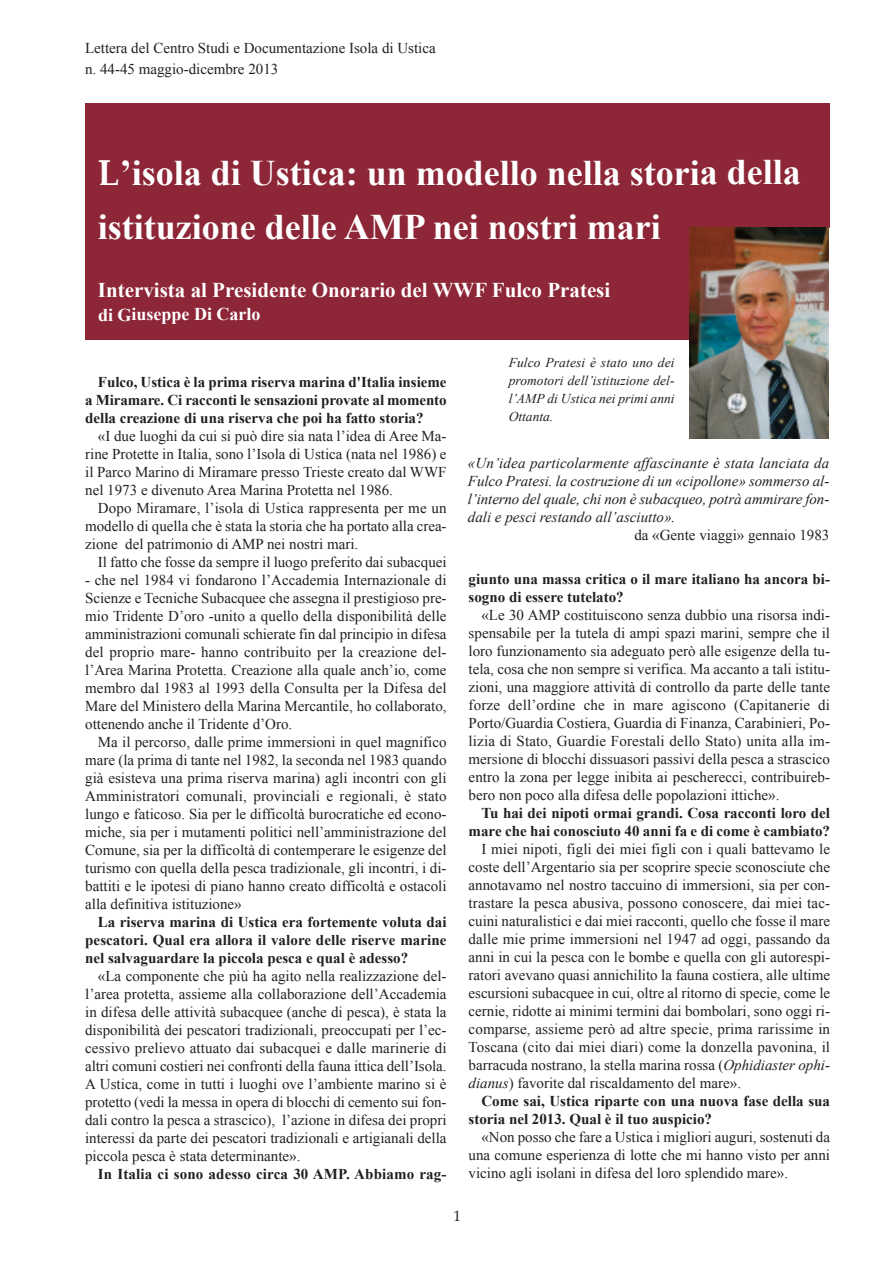
<style>
.page{position:relative;width:893px;height:1263px;background:#fff}
.page>*{position:absolute;margin:0;border:0;box-sizing:border-box;transform-origin:0 0}
.t1{font:700 36px/54.2px "Times New Roman";color:#fff}
.t2{font:700 21px "Times New Roman";color:#fff}
.t3{font:700 18px "Times New Roman";color:#fff}
.t4{font:15px/18px "Times New Roman";color:#231f20;text-align:justify}
.t5{font:700 15px/18px "Times New Roman";color:#231f20;text-align:justify}
.t6{font:italic 15px/18px "Times New Roman";color:#231f20;text-align:justify}
.t7{font:15px "Palatino Linotype";color:#231f20}
.t8{font:italic 13.5px/18px "Times New Roman";color:#231f20;text-align:justify}
.s1{font-family:"Palatino Linotype"}
.s2{font-style:italic}
</style>
<div class="page">
<div style="left:85px;top:103px;width:744px;height:237px;background:#8d2637"></div>
<img style="left:690px;top:228px;width:138px;height:210px">
<p class="t4" style="left:85px;top:38px;width:352px;line-height:20.7px">Lettera del Centro Studi e Documentazione Isola di Ustica n. 44-45 maggio-dicembre 2013</p>
<h1 class="t1" style="left:98px;top:145px;width:704px"><span class="s1">L</span>’isola di Ustica: un modello nella storia della istituzione delle AMP nei nostri mari</h1>
<h2 class="t2" style="left:98px;top:278px;width:514px">Intervista al Presidente Onorario del WWF Fulco Pratesi</h2>
<p class="t3" style="left:98px;top:304px;width:164px">di Giuseppe Di Carlo</p>
<p class="t8" style="left:509px;top:354px;width:167px">Fulco Pratesi è stato uno dei promotori dell’istituzione del&shy;l’AMP di Ustica nei primi anni Ottanta.</p>
<p class="t5" style="left:85px;top:373px;width:363px;text-indent:13px">Fulco, Ustica è la prima riserva marina d'Italia insieme a Miramare. Ci racconti le sensazioni provate al momento della creazione di una riserva che poi ha fatto storia?</p>
<p class="t4" style="left:85px;top:427px;width:363px;text-indent:13px">«I due luoghi da cui si può dire sia nata l’idea di Aree Ma&shy;rine Protette in Italia, sono l’Isola di Ustica (nata nel 1986) e il Parco Marino di Miramare presso Trieste creato dal WWF nel 1973 e divenuto Area Marina Protetta nel 1986.</p>
<p class="t4" style="left:85px;top:499px;width:363px;text-indent:13px">Dopo Miramare, l’isola di Ustica rappresenta per me un modello di quella che è stata la storia che ha portato alla crea&shy;zione del patrimonio di AMP nei nostri mari.</p>
<p class="t4" style="left:98px;top:553px;width:350px">Il fatto che fosse da sempre il luogo preferito dai subacquei</p>
<p class="t4" style="left:85px;top:571px;width:363px">- che nel 1984 vi fondarono l’Accademia Internazionale di Scienze e Tecniche Subacquee che assegna il prestigioso pre&shy;mio Tridente D’oro -unito a quello della disponibilità delle amministrazioni comunali schierate fin dal principio in difesa del proprio mare- hanno contribuito per la creazione del&shy;l’Area Marina Protetta. Creazione alla quale anch’io, come membro dal 1983 al 1993 della Consulta per la Difesa del Mare del Ministero della Marina Mercantile, ho collaborato, ottenendo anche il Tridente d’Oro.</p>
<p class="t4" style="left:85px;top:733px;width:363px;text-indent:13px">Ma il percorso, dalle prime immersioni in quel magnifico mare (la prima di tante nel 1982, la seconda nel 1983 quando già esisteva una prima riserva marina) agli incontri con gli Amministratori comunali, provinciali e regionali, è stato lungo e faticoso. Sia per le difficoltà burocratiche ed econo&shy;miche, sia per i mutamenti politici nell’amministrazione del Comune, sia per la difficoltà di contemperare le esigenze del turismo con quella della pesca tradizionale, gli incontri, i di&shy;battiti e le ipotesi di piano hanno creato difficoltà e ostacoli alla definitiva istituzione»</p>
<p class="t5" style="left:85px;top:913px;width:363px;text-indent:13px">La riserva marina di Ustica era fortemente voluta dai pescatori. Qual era allora il valore delle riserve marine nel salvaguardare la piccola pesca e qual è adesso?</p>
<p class="t4" style="left:85px;top:967px;width:363px;text-indent:13px">«La componente che più ha agito nella realizzazione del&shy;l’area protetta, assieme alla collaborazione dell’Accademia in difesa delle attività subacquee (anche di pesca), è stata la disponibilità dei pescatori tradizionali, preoccupati per l’ec&shy;cessivo prelievo attuato dai subacquei e dalle marinerie di altri comuni costieri nei confronti della fauna ittica dell’Isola.<br>A Ustica, come in tutti i luoghi ove l’ambiente marino si è protetto (vedi la messa in opera di blocchi di cemento sui fon&shy;dali contro la pesca a strascico), l’azione in difesa dei propri interessi da parte dei pescatori tradizionali e artigianali della piccola pesca è stata determinante».</p>
<p class="t5" style="left:98px;top:1165px;width:350px">In Italia ci sono adesso circa 30 AMP. Abbiamo rag-</p>
<p class="t6" style="left:468px;top:454px;width:363px">«Un’idea particolarmente affascinante è stata lanciata da Fulco Pratesi. la costruzione di un «cipollone» sommerso al&shy;l’interno del quale, chi non è subacqueo, potrà ammirare fon&shy;dali e pesci restando all’asciutto».</p>
<p class="t4" style="left:634px;top:526px;width:196px">da «Gente viaggi» gennaio 1983</p>
<p class="t5" style="left:469px;top:570px;width:363px">giunto una massa critica o il mare italiano ha ancora bi&shy;sogno di essere tutelato?</p>
<p class="t4" style="left:469px;top:606px;width:363px;text-indent:13px">«Le 30 AMP costituiscono senza dubbio una risorsa indi&shy;spensabile per la tutela di ampi spazi marini, sempre che il loro funzionamento sia adeguato però alle esigenze della tu&shy;tela, cosa che non sempre si verifica. Ma accanto a tali istitu&shy;zioni, una maggiore attività di controllo da parte delle tante forze dell’ordine che in mare agiscono (Capitanerie di Porto/Guardia Costiera, Guardia di Finanza, Carabinieri, Po&shy;lizia di Stato, Guardie Forestali dello Stato) unita alla im&shy;mersione di blocchi dissuasori passivi della pesca a strascico entro la zona per legge inibita ai pescherecci, contribuireb&shy;bero non poco alla difesa delle popolazioni ittiche».</p>
<p class="t5" style="left:469px;top:804px;width:363px;text-align:right">Tu hai dei nipoti ormai grandi. Cosa racconti loro del mare che hai conosciuto 40 anni fa e di come è cambiato?</p>
<p class="t4" style="left:469px;top:840px;width:363px;text-indent:13px">I miei nipoti, figli dei miei figli con i quali battevamo le coste dell’Argentario sia per scoprire specie sconosciute che annotavamo nel nostro taccuino di immersioni, sia per con&shy;trastare la pesca abusiva, possono conoscere, dai miei tac&shy;cuini naturalistici e dai miei racconti, quello che fosse il mare dalle mie prime immersioni nel 1947 ad oggi, passando da anni in cui la pesca con le bombe e quella con gli autorespi&shy;ratori avevano quasi annichilito la fauna costiera, alle ultime escursioni subacquee in cui, oltre al ritorno di specie, come le cernie, ridotte ai minimi termini dai bombolari, sono oggi ri&shy;comparse, assieme però ad altre specie, prima rarissime in Toscana (cito dai miei diari) come la donzella pavonina, il barracuda nostrano, la stella marina rossa (<span class="s2">Ophidiaster ophi&shy;dianus</span>) favorite dal riscaldamento del mare».</p>
<p class="t5" style="left:469px;top:1092px;width:363px;text-indent:13px">Come sai, Ustica riparte con una nuova fase della sua storia nel 2013. Qual è il tuo auspicio?</p>
<p class="t4" style="left:469px;top:1128px;width:363px;text-indent:13px">«Non posso che fare a Ustica i migliori auguri, sostenuti da una comune esperienza di lotte che mi hanno visto per anni vicino agli isolani in difesa del loro splendido mare».</p>
<p class="t7" style="left:453px;top:1210px;width:9px">1</p>
</div>
